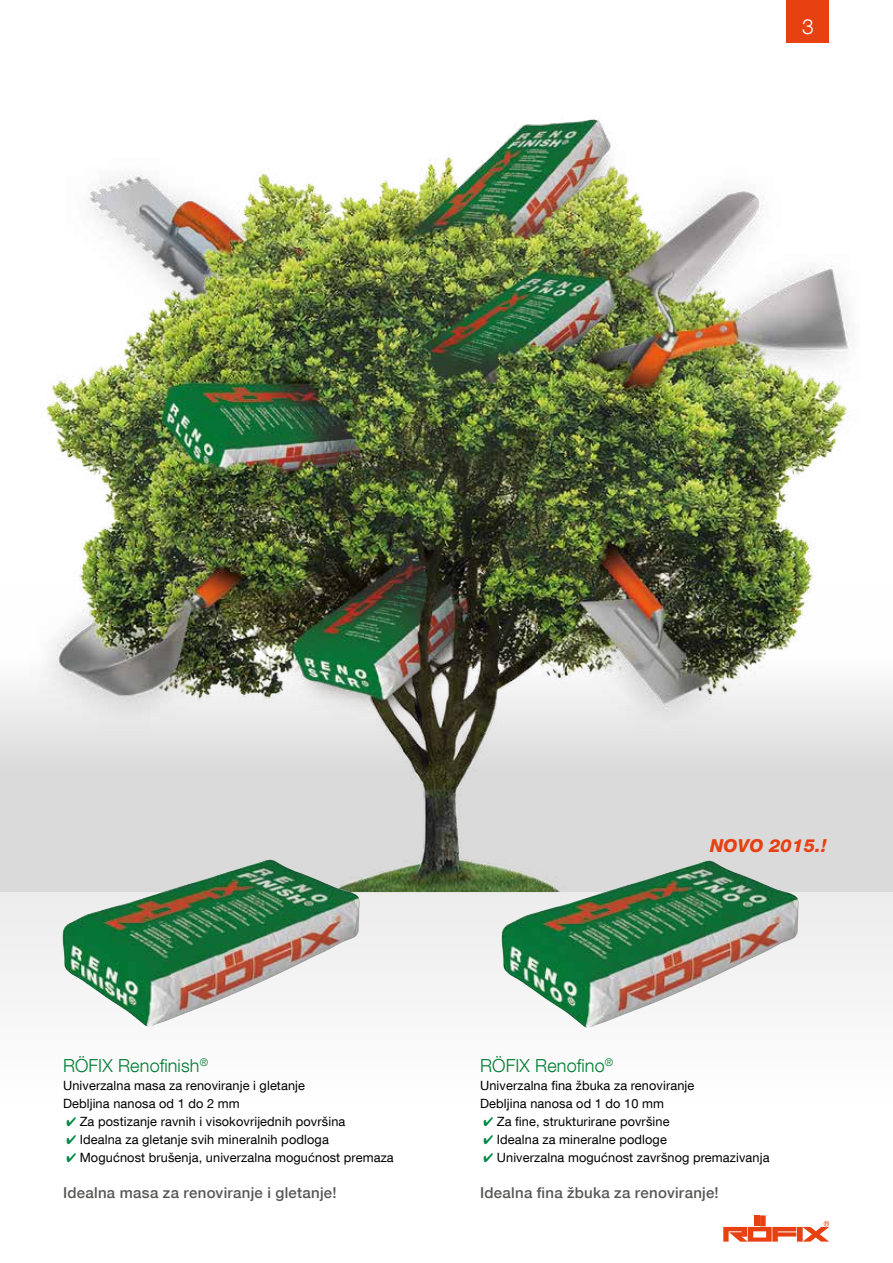
<style>
.page{position:relative;width:893px;height:1263px;background:#fff}
.page>*{position:absolute;margin:0;border:0;box-sizing:border-box;transform-origin:0 0}
.t1{font:300 21px "Helvetica Neue LT Com";color:#fff}
.t2{font:300 18px "Helvetica Neue LT Com";letter-spacing:.01em;color:#007d32}
.t3{font:italic 800 18px "Helvetica Neue LT";letter-spacing:.01em;color:#e74011}
.t4{font:500 15px "Helvetica Neue LT Com";letter-spacing:.02em;color:#575756}
.t5{font:12.75px/18px "Helvetica Neue LT Com";letter-spacing:.01em;color:#000}
.s1{color:#008943}
</style>
<div class="page">
<div style="left:787px;top:0;width:42px;height:43px;background:#e74011"></div>
<div style="left:760px;top:1215px;width:6px;height:11px;background:#e74011"></div>
<div style="left:754px;top:1215px;width:5px;height:11px;background:#e74011"></div>
<svg style="left:723px;top:1221px;width:106px;height:20px"></svg>
<svg style="left:0;top:686px;width:893px;height:206px;fill:#dadada"></svg>
<img style="left:31px;top:118px;width:829px;height:774px">
<div style="left:0;top:893px;width:893px;height:253px;background:linear-gradient(to right,#fbfbfb,#fafafa)"></div>
<img style="left:62px;top:859px;width:298px;height:168px">
<img style="left:501px;top:860px;width:298px;height:169px">
<h1 class="t1" style="left:802px;top:13px;width:13px">3</h1>
<h2 class="t2" style="left:63px;top:1054px;width:147px">RÖFIX Renofinish<sup>®</sup></h2>
<p class="t5" style="left:63px;top:1076px;width:244px">Univerzalna masa za renoviranje i gletanje<br>Debljina nanosa od 1 do 2 mm</p>
<p class="t5" style="left:67px;top:1112px;width:280px"><span class="s1">✔</span> Za postizanje ravnih i visokovrijednih površina</p>
<p class="t5" style="left:67px;top:1130px;width:264px"><span class="s1">✔</span> Idealna za gletanje svih mineralnih podloga</p>
<p class="t5" style="left:67px;top:1148px;width:329px"><span class="s1">✔</span> Mogućnost brušenja, univerzalna mogućnost premaza</p>
<p class="t4" style="left:63px;top:1183px;width:275px">Idealna masa za renoviranje i gletanje!</p>
<h2 class="t3" style="left:710px;top:835px;width:118px">NOVO 2015.!</h2>
<h2 class="t2" style="left:480px;top:1054px;width:135px">RÖFIX Renofino<sup>®</sup></h2>
<p class="t5" style="left:480px;top:1076px;width:216px">Univerzalna fina žbuka za renoviranje<br>Debljina nanosa od 1 do 10 mm</p>
<p class="t5" style="left:484px;top:1112px;width:187px"><span class="s1">✔</span> Za fine, strukturirane površine</p>
<p class="t5" style="left:484px;top:1130px;width:185px"><span class="s1">✔</span> Idealna za mineralne podloge</p>
<p class="t5" style="left:484px;top:1148px;width:288px"><span class="s1">✔</span> Univerzalna mogućnost završnog premazivanja</p>
<p class="t4" style="left:480px;top:1183px;width:240px">Idealna fina žbuka za renoviranje!</p>
</div>
